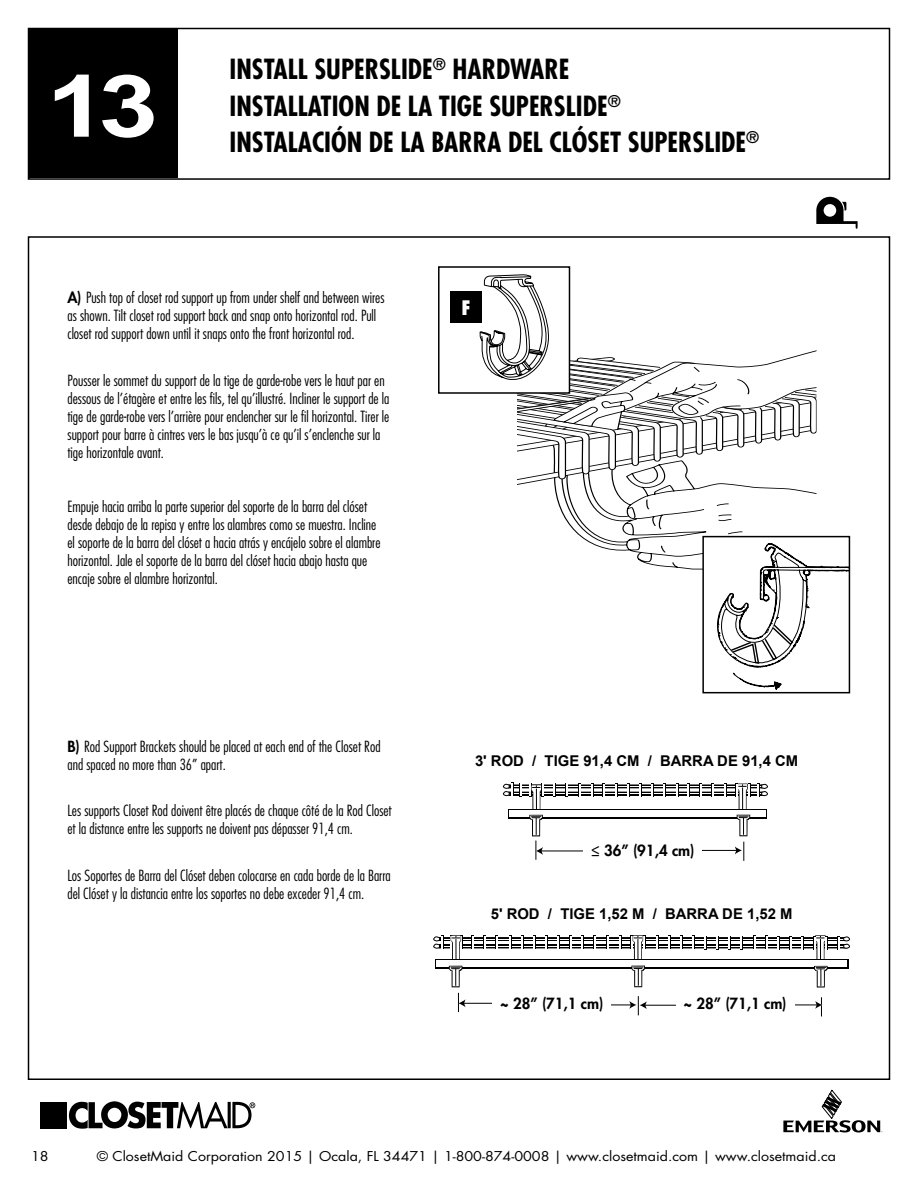
<style>
.page{position:relative;width:918px;height:1188px;background:#fff}
.page>*{position:absolute;margin:0;border:0;box-sizing:border-box;transform-origin:0 0}
.t1{font:700 86.4px "Arial";color:#fff;scale:1.25 1}
.t2{font:700 condensed 27px/36.8px "Futura Std";color:#000}
.t3{font:800 condensed 19.5px "Futura Std";color:#fff}
.t4{font:300 condensed 15px/18px "Futura Std";color:#000}
.t5{font:800 15px "Futura Std";color:#000}
.t6{font:700 14.85px "Arial";color:#000}
.t7{font:13.2px "Futura Std";color:#000;scale:1.08 1}
.t8{font:700 9.9px "Arial";color:#000}
.s1{font-weight:800;font-stretch:normal}
.s2{font-size:14.85px}
</style>
<div class="page">
<div style="left:28px;top:28px;width:150px;height:150px;background:#000"></div>
<div style="left:28px;top:28px;width:862px;height:152px;border:2px solid #000"></div>
<div style="left:40px;top:1102px;width:27px;height:26px;background:#000"></div>
<svg style="left:69px;top:1101px;width:186px;height:28px"></svg>
<svg style="left:783px;top:1090px;width:99px;height:42px"></svg>
<svg style="left:517px;top:480px;width:306px;height:90px"></svg>
<svg style="left:480px;top:274px;width:337px;height:206px"></svg>
<div style="left:438px;top:266px;width:132px;height:128px;border:2px solid #000"></div>
<div style="left:703px;top:537px;width:146px;height:156px;background:#fff"></div>
<svg style="left:717px;top:543px;width:130px;height:147px"></svg>
<div style="left:702px;top:536px;width:148px;height:157px;border:2px solid #000"></div>
<div style="left:450px;top:291px;width:32px;height:32px;background:#000"></div>
<svg style="left:816px;top:197px;width:42px;height:32px"></svg>
<div style="left:508px;top:785px;width:257px;height:3px;border:1px solid #000"></div>
<hr style="left:511px;top:786px;width:253px;height:1px;background:#fff">
<div style="left:509px;top:792px;width:256px;height:3px;border:1px solid #000"></div>
<hr style="left:512px;top:793px;width:252px;height:1px;background:#fff">
<svg style="left:565px;top:783px;width:3px;height:13px"></svg>
<svg style="left:553px;top:783px;width:3px;height:13px"></svg>
<hr style="left:591px;top:783px;width:3px;height:14px;background:#000">
<svg style="left:591px;top:784px;width:2px;height:12px"></svg>
<hr style="left:578px;top:783px;width:3px;height:14px;background:#000">
<svg style="left:579px;top:784px;width:1px;height:12px"></svg>
<hr style="left:615px;top:783px;width:3px;height:14px;background:#000">
<svg style="left:615px;top:784px;width:2px;height:12px"></svg>
<hr style="left:602px;top:783px;width:3px;height:14px;background:#000">
<svg style="left:603px;top:784px;width:1px;height:12px"></svg>
<hr style="left:639px;top:783px;width:3px;height:14px;background:#000">
<svg style="left:640px;top:784px;width:1px;height:12px"></svg>
<hr style="left:627px;top:783px;width:3px;height:14px;background:#000">
<svg style="left:627px;top:784px;width:2px;height:12px"></svg>
<hr style="left:663px;top:783px;width:3px;height:14px;background:#000">
<svg style="left:664px;top:784px;width:1px;height:12px"></svg>
<hr style="left:651px;top:783px;width:3px;height:14px;background:#000">
<svg style="left:651px;top:784px;width:2px;height:12px"></svg>
<hr style="left:757px;top:783px;width:3px;height:14px;background:#000">
<hr style="left:676px;top:783px;width:3px;height:14px;background:#000">
<svg style="left:677px;top:784px;width:1px;height:12px"></svg>
<svg style="left:503px;top:783px;width:19px;height:13px"></svg>
<svg style="left:757px;top:784px;width:11px;height:12px"></svg>
<div style="left:509px;top:809px;width:258px;height:10px;background:#000"></div>
<div style="left:509px;top:810px;width:257px;height:7px;background:#fff"></div>
<hr style="left:661px;top:850px;width:76px;height:1px;background:#000">
<svg style="left:735px;top:842px;width:9px;height:19px"></svg>
<hr style="left:541px;top:851px;width:69px;height:1px;background:#000">
<svg style="left:529px;top:783px;width:15px;height:77px"></svg>
<hr style="left:699px;top:783px;width:3px;height:14px;background:#000">
<svg style="left:700px;top:784px;width:2px;height:13px"></svg>
<hr style="left:687px;top:783px;width:3px;height:14px;background:#000">
<svg style="left:688px;top:784px;width:1px;height:13px"></svg>
<hr style="left:724px;top:783px;width:3px;height:14px;background:#000">
<svg style="left:724px;top:784px;width:2px;height:13px"></svg>
<hr style="left:711px;top:783px;width:3px;height:14px;background:#000">
<svg style="left:712px;top:784px;width:1px;height:13px"></svg>
<hr style="left:748px;top:783px;width:3px;height:14px;background:#000">
<hr style="left:735px;top:783px;width:3px;height:14px;background:#000">
<svg style="left:736px;top:784px;width:14px;height:52px"></svg>
<div style="left:439px;top:937px;width:408px;height:4px;border:1px solid #000"></div>
<hr style="left:442px;top:939px;width:404px;height:1px;background:#fff">
<div style="left:439px;top:945px;width:408px;height:3px;border:1px solid #000"></div>
<hr style="left:442px;top:946px;width:404px;height:1px;background:#fff">
<hr style="left:441px;top:935px;width:3px;height:14px;background:#000">
<svg style="left:483px;top:936px;width:3px;height:13px"></svg>
<svg style="left:521px;top:936px;width:3px;height:13px"></svg>
<svg style="left:545px;top:936px;width:3px;height:13px"></svg>
<svg style="left:569px;top:936px;width:3px;height:13px"></svg>
<svg style="left:557px;top:936px;width:3px;height:13px"></svg>
<svg style="left:593px;top:936px;width:3px;height:13px"></svg>
<svg style="left:581px;top:936px;width:3px;height:13px"></svg>
<svg style="left:619px;top:936px;width:3px;height:13px"></svg>
<svg style="left:606px;top:936px;width:3px;height:13px"></svg>
<svg style="left:668px;top:936px;width:3px;height:13px"></svg>
<svg style="left:692px;top:936px;width:3px;height:13px"></svg>
<svg style="left:680px;top:936px;width:3px;height:13px"></svg>
<svg style="left:716px;top:936px;width:3px;height:13px"></svg>
<svg style="left:704px;top:936px;width:3px;height:13px"></svg>
<svg style="left:740px;top:936px;width:3px;height:13px"></svg>
<svg style="left:728px;top:936px;width:3px;height:13px"></svg>
<svg style="left:753px;top:936px;width:3px;height:13px"></svg>
<svg style="left:433px;top:936px;width:10px;height:13px"></svg>
<svg style="left:435px;top:959px;width:413px;height:10px"></svg>
<div style="left:436px;top:961px;width:411px;height:6px;background:#fff"></div>
<svg style="left:630px;top:935px;width:16px;height:52px"></svg>
<svg style="left:449px;top:935px;width:14px;height:52px"></svg>
<hr style="left:789px;top:936px;width:3px;height:14px;background:#000">
<svg style="left:790px;top:937px;width:1px;height:13px"></svg>
<hr style="left:777px;top:936px;width:3px;height:14px;background:#000">
<svg style="left:777px;top:937px;width:2px;height:12px"></svg>
<hr style="left:813px;top:936px;width:3px;height:14px;background:#000">
<hr style="left:801px;top:936px;width:3px;height:14px;background:#000">
<svg style="left:801px;top:937px;width:2px;height:13px"></svg>
<svg style="left:837px;top:936px;width:13px;height:14px"></svg>
<svg style="left:814px;top:935px;width:14px;height:53px"></svg>
<hr style="left:574px;top:1005px;width:57px;height:1px;background:#000">
<hr style="left:769px;top:1005px;width:48px;height:1px;background:#000">
<svg style="left:815px;top:997px;width:7px;height:19px"></svg>
<hr style="left:645px;top:1005px;width:62px;height:1px;background:#000">
<svg style="left:629px;top:996px;width:18px;height:19px"></svg>
<hr style="left:463px;top:1003px;width:54px;height:1px;background:#000">
<svg style="left:458px;top:993px;width:7px;height:19px"></svg>
<div style="left:584px;top:839px;width:118px;height:22px;background:#fff"></div>
<div style="left:493px;top:992px;width:118px;height:22px;background:#fff"></div>
<div style="left:676px;top:992px;width:118px;height:22px;background:#fff"></div>
<h1 class="t1" style="left:46px;top:49px;width:91px">13</h1>
<h2 class="t2" style="left:229px;top:51px;width:531px">INSTALL SUPERSLIDE<sup>®</sup> HARDWARE<br>INSTALLATION DE LA TIGE SUPERSLIDE<sup>®<br></sup>INSTALACIÓN DE LA BARRA DEL CLÓSET SUPERSLIDE<sup>®</sup></h2>
<p class="t4" style="left:68px;top:288px;width:319px"><span class="s1">A)</span> Push top of closet rod support up from under shelf and between wires as shown. Tilt closet rod support back and snap onto horizontal rod. Pull closet rod support down until it snaps onto the front horizontal rod.</p>
<p class="t4" style="left:68px;top:371px;width:323px">Pousser le sommet du support de la tige de garde-robe vers le haut par en dessous de l’étagère et entre les fils, tel qu’illustré. Incliner le support de la tige de garde-robe vers l’arrière pour enclencher sur le fil horizontal. Tirer le support pour barre à cintres vers le bas jusqu’à ce qu’il s’enclenche sur la tige horizontale avant.</p>
<p class="t4" style="left:68px;top:498px;width:315px">Empuje hacia arriba la parte superior del soporte de la barra del clóset desde debajo de la repisa y entre los alambres como se muestra. Incline el soporte de la barra del clóset a hacia atrás y encájelo sobre el alambre horizontal. Jale el soporte de la barra del clóset hacia abajo hasta que encaje sobre el alambre horizontal.</p>
<p class="t4" style="left:68px;top:737px;width:315px"><span class="s1">B)</span> Rod Support Brackets should be placed at each end of the Closet Rod and spaced no more than 36” apart.</p>
<p class="t4" style="left:68px;top:802px;width:326px">Les supports Closet Rod doivent être placés de chaque côté de la Rod Closet et la distance entre les supports ne doivent pas dépasser 91,4 cm.</p>
<p class="t4" style="left:68px;top:867px;width:325px">Los Soportes de Barra del Clóset deben colocarse en cada borde de la Barra del Clóset y la distancia entre los soportes no debe exceder 91,4 cm.</p>
<h3 class="t3" style="left:461px;top:295px;width:11px">F</h3>
<p class="t6" style="left:475px;top:751px;width:325px">3' ROD / TIGE 91,4 CM / BARRA DE 91,4 CM</p>
<p class="t5" style="left:591px;top:841px;width:105px">≤ 36” (91,4 cm)</p>
<p class="t8" style="left:615px;top:844px;width:43px">+/- <span class="s2">32"</span></p>
<p class="t6" style="left:491px;top:904px;width:303px">5' ROD / TIGE 1,52 M / BARRA DE 1,52 M</p>
<p class="t5" style="left:500px;top:994px;width:105px">~ 28” (71,1 cm)</p>
<p class="t5" style="left:684px;top:994px;width:105px">~ 28” (71,1 cm)</p>
<p class="t6" style="left:544px;top:994px;width:25px">28"</p>
<p class="t6" style="left:734px;top:996px;width:25px">28"</p>
<p class="t8" style="left:525px;top:996px;width:13px">+/-</p>
<p class="t8" style="left:715px;top:997px;width:13px">+/-</p>
<p class="t7" style="left:31px;top:1148px;width:18px">18</p>
<p class="t7" style="left:97px;top:1148px;width:686px">© ClosetMaid Corporation 2015 | Ocala, FL 34471 | 1-800-874-0008 | www.closetmaid.com | www.closetmaid.ca</p>
</div>
